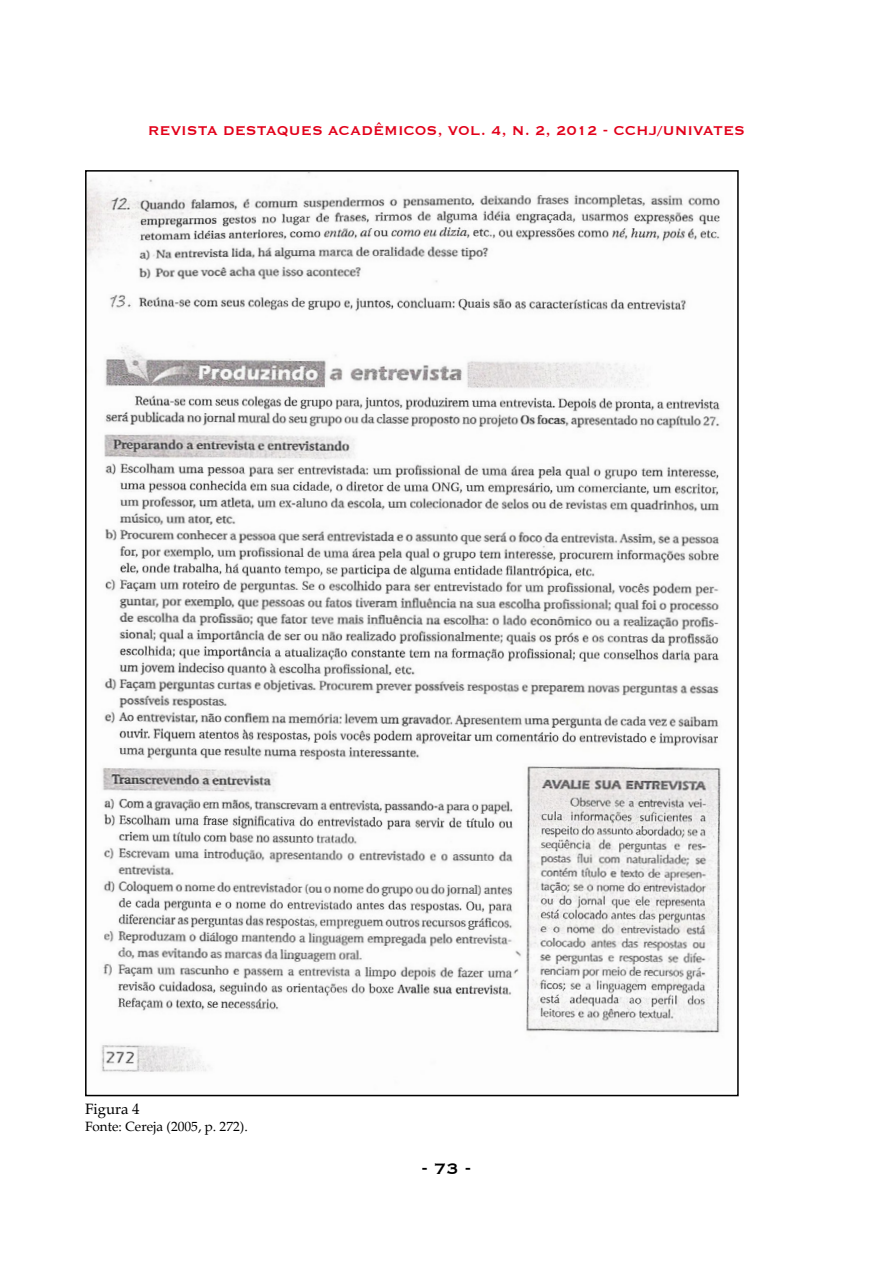
<style>
.page{position:relative;width:893px;height:1263px;background:#fff}
.page>*{position:absolute;margin:0;border:0;box-sizing:border-box;transform-origin:0 0}
.t1{font:700 19.5px "Copperplate Gothic BT";color:#000}
.t2{font:700 16.5px "Copperplate Gothic BT";color:#e2011a}
.t3{font:15px "Palatino";color:#000}
.t4{font:13.5px "Palatino";color:#000}
</style>
<div class="page">
<img style="left:88px;top:173px;width:634px;height:900px">
<p class="t2" style="left:148px;top:122px;width:599px">REVISTA DESTAQUES ACADÊMICOS, VOL. 4, N. 2, 2012 - CCHJ/UNIVATES</p>
<p class="t3" style="left:85px;top:1100px;width:56px">Figura 4</p>
<p class="t4" style="left:85px;top:1118px;width:164px">Fonte: Cereja (2005, p. 272).</p>
<p class="t1" style="left:422px;top:1158px;width:51px">- 73 -</p>
</div>
